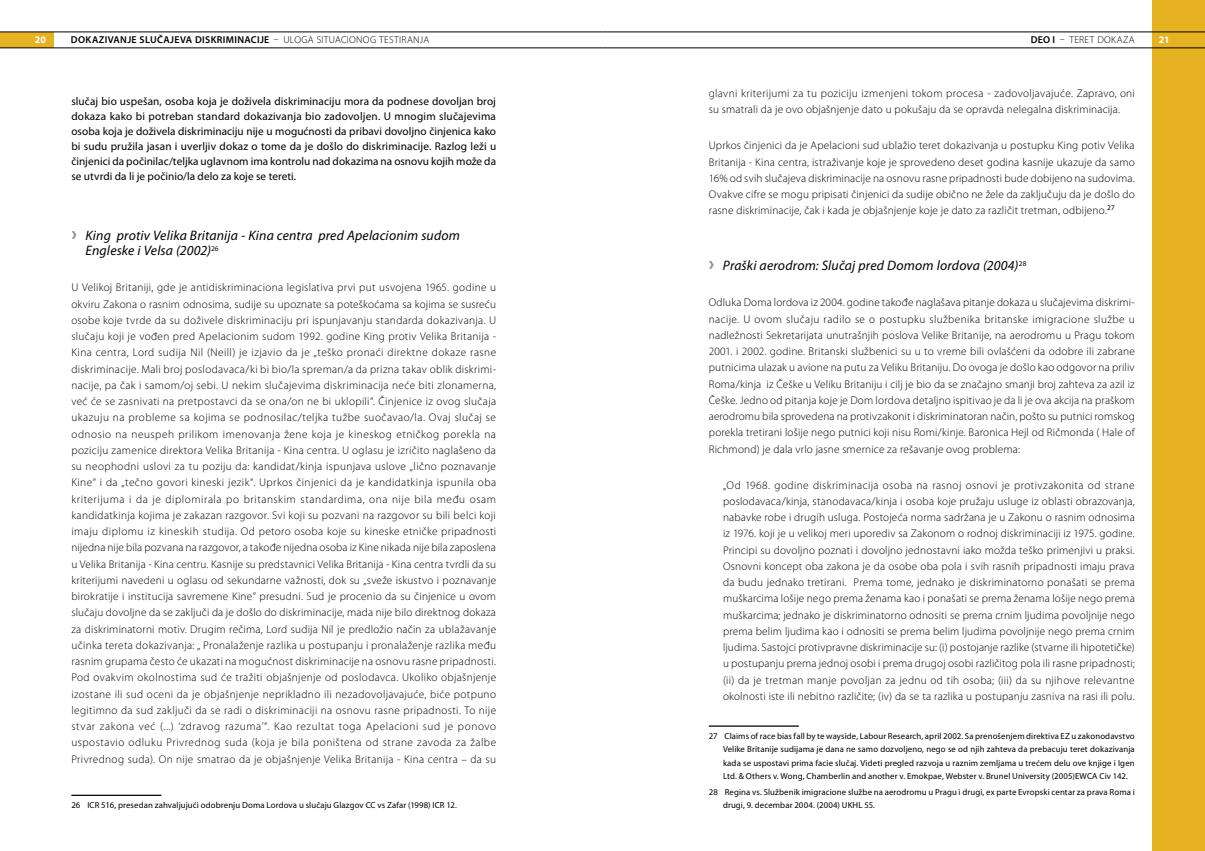
<style>
.page{position:relative;width:1205px;height:851px;background:#fff}
.page>*{position:absolute;margin:0;border:0;box-sizing:border-box;transform-origin:0 0}
.t1{font:italic 13.75px/15px "Myriad Pro";letter-spacing:.015em;color:#000}
.t2{font:300 11.25px/16.2px "Myriad Pro";letter-spacing:.02em;color:#000;text-align:justify}
.t3{font:11.25px/15px "Myriad Pro";color:#000;text-align:justify}
.t4{font:600 10px "Myriad Pro";letter-spacing:.035em;color:#000}
.t5{font:300 10px "Myriad Pro";letter-spacing:.04em;color:#000}
.t6{font:700 10px "Myriad Pro";color:#fff}
.t7{font:8.75px/13.1px "Myriad Pro";letter-spacing:.015em;color:#000;text-align:justify}
.s1{font-weight:300}
.s2{font-weight:600}
.s3{font-weight:900;font-style:normal;font-size:20px;color:#939598}
</style>
<div class="page">
<div style="left:1152px;top:0;width:53px;height:850px;background:#e7b222"></div>
<div style="left:0;top:32px;width:53px;height:16px;background:#e7b222"></div>
<hr style="left:0;top:32px;width:602px;height:1px;background:#000">
<hr style="left:602px;top:32px;width:603px;height:1px;background:#000">
<hr style="left:0;top:48px;width:602px;height:1px;background:#000">
<hr style="left:602px;top:48px;width:603px;height:1px;background:#000">
<hr style="left:71px;top:794px;width:90px;height:1px;background:#000">
<hr style="left:709px;top:725px;width:90px;height:1px;background:#000">
<p class="t6" style="left:35px;top:33px;width:13px">20</p>
<p class="t4" style="left:71px;top:33px;width:360px">DOKAZIVANJE SLUČAJEVA DISKRIMINACIJE <span class="s1">– Uloga situacionog testiranja</span></p>
<p class="t5" style="left:1030px;top:34px;width:105px"><span class="s2">DEO I</span> – Teret dokaza</p>
<p class="t6" style="left:1159px;top:33px;width:12px">21</p>
<p class="t3" style="left:71px;top:94px;width:426px">slučaj bio uspešan, osoba koja je doživela diskriminaciju mora da podnese dovoljan broj dokaza kako bi potreban standard dokazivanja bio zadovoljen. U mnogim slučajevima osoba koja je doživela diskriminaciju nije u mogućnosti da pribavi dovoljno činjenica kako bi sudu pružila jasan i uverljiv dokaz o tome da je došlo do diskriminacije. Razlog leži u činjenici da počinilac/teljka uglavnom ima kontrolu nad dokazima na osnovu kojih može da se utvrdi da li je počinio/la delo za koje se tereti.</p>
<p class="t1" style="left:86px;top:228px;width:376px;text-indent:-14px"><span class="s3">›</span> King protiv Velika Britanija - Kina centra pred Apelacionim sudom<br>Engleske i Velsa (2002)<sup>26</sup></p>
<p class="t2" style="left:71px;top:279px;width:426px">U Velikoj Britaniji, gde je antidiskriminaciona legislativa prvi put usvojena 1965. godine u okviru Zakona o rasnim odnosima, sudije su upoznate sa poteškoćama sa kojima se susreću osobe koje tvrde da su doživele diskriminaciju pri ispunjavanju standarda dokazivanja. U slučaju koji je vođen pred Apelacionim sudom 1992. godine King protiv Velika Britanija - Kina centra, Lord sudija Nil (Neill) je izjavio da je „teško pronaći direktne dokaze rasne diskriminacije. Mali broj poslodavaca/ki bi bio/la spreman/a da prizna takav oblik diskrimi&shy;nacije, pa čak i samom/oj sebi. U nekim slučajevima diskriminacija neće biti zlonamerna, već će se zasnivati na pretpostavci da se ona/on ne bi uklopili“. Činjenice iz ovog slučaja ukazuju na probleme sa kojima se podnosilac/teljka tužbe suočavao/la. Ovaj slučaj se odnosio na neuspeh prilikom imenovanja žene koja je kineskog etničkog porekla na poziciju zamenice direktora Velika Britanija - Kina centra. U oglasu je izričito naglašeno da su neophodni uslovi za tu poziju da: kandidat/kinja ispunjava uslove „lično poznavanje Kine“ i da „tečno govori kineski jezik“. Uprkos činjenici da je kandidatkinja ispunila oba kriterijuma i da je diplomirala po britanskim standardima, ona nije bila među osam kandidatkinja kojima je zakazan razgovor. Svi koji su pozvani na razgovor su bili belci koji imaju diplomu iz kineskih studija. Od petoro osoba koje su kineske etničke pripadnosti nijedna nije bila pozvana na razgovor, a takođe nijedna osoba iz Kine nikada nije bila zaposlena u Velika Britanija - Kina centru. Kasnije su predstavnici Velika Britanija - Kina centra tvrdli da su kriterijumi navedeni u oglasu od sekundarne važnosti, dok su „sveže iskustvo i poznavanje birokratije i institucija savremene Kine“ presudni. Sud je procenio da su činjenice u ovom slučaju dovoljne da se zaključi da je došlo do diskriminacije, mada nije bilo direktnog dokaza za diskriminatorni motiv. Drugim rečima, Lord sudija Nil je predložio način za ublažavanje učinka tereta dokazivanja: „ Pronalaženje razlika u postupanju i pronalaženje razlika među rasnim grupama često će ukazati na mogućnost diskriminacije na osnovu rasne pripadnosti.<br>Pod ovakvim okolnostima sud će tražiti objašnjenje od poslodavca. Ukoliko objašnjenje izostane ili sud oceni da je objašnjenje neprikladno ili nezadovoljavajuće, biće potpuno legitimno da sud zaključi da se radi o diskriminaciji na osnovu rasne pripadnosti. To nije stvar zakona već (...) ‘zdravog razuma’“. Kao rezultat toga Apelacioni sud je ponovo uspostavio odluku Privrednog suda (koja je bila poništena od strane zavoda za žalbe Privrednog suda). On nije smatrao da je objašnjenje Velika Britanija - Kina centra – da su</p>
<p class="t7" style="left:71px;top:798px;width:387px">26 ICR 516, presedan zahvaljujući odobrenju Doma Lordova u slučaju Glazgov CC vs Zafar (1998) ICR 12.</p>
<p class="t2" style="left:709px;top:85px;width:427px">glavni kriterijumi za tu poziciju izmenjeni tokom procesa - zadovoljavajuće. Zapravo, oni su smatrali da je ovo objašnjenje dato u pokušaju da se opravda nelegalna diskriminacija.</p>
<p class="t2" style="left:709px;top:137px;width:427px">Uprkos činjenici da je Apelacioni sud ublažio teret dokazivanja u postupku King potiv Velika Britanija - Kina centra, istraživanje koje je sprovedeno deset godina kasnije ukazuje da samo 16% od svih slučajeva diskriminacije na osnovu rasne pripadnosti bude dobijeno na sudovima.<br>Ovakve cifre se mogu pripisati činjenici da sudije obično ne žele da zaključuju da je došlo do rasne diskriminacije, čak i kada je objašnjenje koje je dato za različit tretman, odbijeno.<sup>27</sup></p>
<p class="t1" style="left:709px;top:258px;width:319px"><span class="s3">›</span> Praški aerodrom: Slučaj pred Domom lordova (2004)<sup>28</sup></p>
<p class="t2" style="left:709px;top:294px;width:427px">Odluka Doma lordova iz 2004. godine takođe naglašava pitanje dokaza u slučajevima diskrimi&shy;nacije. U ovom slučaju radilo se o postupku službenika britanske imigracione službe u nadležnosti Sekretarijata unutrašnjih poslova Velike Britanije, na aerodromu u Pragu tokom 2001. i 2002. godine. Britanski službenici su u to vreme bili ovlašćeni da odobre ili zabrane putnicima ulazak u avione na putu za Veliku Britaniju. Do ovoga je došlo kao odgovor na priliv Roma/kinja iz Češke u Veliku Britaniju i cilj je bio da se značajno smanji broj zahteva za azil iz Češke. Jedno od pitanja koje je Dom lordova detaljno ispitivao je da li je ova akcija na praškom aerodromu bila sprovedena na protivzakonit i diskriminatoran način, pošto su putnici romskog porekla tretirani lošije nego putnici koji nisu Romi/kinje. Baronica Hejl od Ričmonda ( Hale of Richmond) je dala vrlo jasne smernice za rešavanje ovog problema:</p>
<p class="t2" style="left:723px;top:476px;width:413px">„Od 1968. godine diskriminacija osoba na rasnoj osnovi je protivzakonita od strane poslodavaca/kinja, stanodavaca/kinja i osoba koje pružaju usluge iz oblasti obrazovanja, nabavke robe i drugih usluga. Postojeća norma sadržana je u Zakonu o rasnim odnosima iz 1976. koji je u velikoj meri uporediv sa Zakonom o rodnoj diskriminaciji iz 1975. godine.<br>Principi su dovoljno poznati i dovoljno jednostavni iako možda teško primenjivi u praksi.<br>Osnovni koncept oba zakona je da osobe oba pola i svih rasnih pripadnosti imaju prava da budu jednako tretirani. Prema tome, jednako je diskriminatorno ponašati se prema muškarcima lošije nego prema ženama kao i ponašati se prema ženama lošije nego prema muškarcima; jednako je diskriminatorno odnositi se prema crnim ljudima povoljnije nego prema belim ljudima kao i odnositi se prema belim ljudima povoljnije nego prema crnim ljudima. Sastojci protivpravne diskriminacije su: (i) postojanje razlike (stvarne ili hipotetičke) u postupanju prema jednoj osobi i prema drugoj osobi različitog pola ili rasne pripadnosti; (ii) da je tretman manje povoljan za jednu od tih osoba; (iii) da su njihove relevantne okolnosti iste ili nebitno različite; (iv) da se ta razlika u postupanju zasniva na rasi ili polu.</p>
<p class="t7" style="left:723px;top:729px;width:413px;text-indent:-14px">27 Claims of race bias fall by te wayside, Labour Research, april 2002. Sa prenošenjem direktiva EZ u zakonodavstvo Velike Britanije sudijama je dana ne samo dozvoljeno, nego se od njih zahteva da prebacuju teret dokazivanja kada se uspostavi prima facie slučaj. Videti pregled razvoja u raznim zemljama u trećem delu ove knjige i Igen Ltd. &amp; Others v. Wong, Chamberlin and another v. Emokpae, Webster v. Brunel University (2005)EWCA Civ 142.</p>
<p class="t7" style="left:723px;top:785px;width:413px;text-indent:-14px">28 Regina vs. Službenik imigracione službe na aerodromu u Pragu i drugi, ex parte Evropski centar za prava Roma i drugi, 9. decembar 2004. (2004) UKHL 55.</p>
</div>
